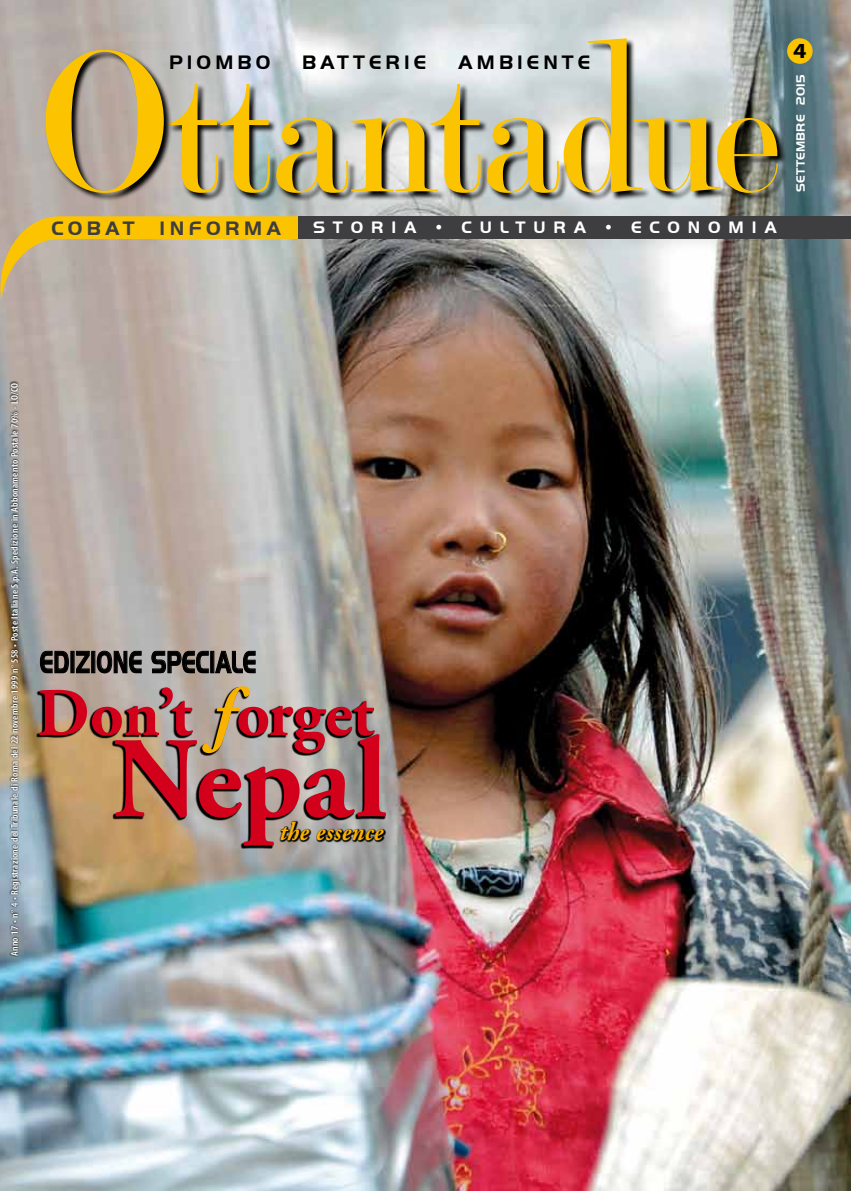
<style>
.page{position:relative;width:851px;height:1191px;background:#fff}
.page>*{position:absolute;margin:0;border:0;box-sizing:border-box;transform-origin:0 0}
.t1{font:700 114.6px "Adobe Garamond Pro";letter-spacing:-.005em;color:#d3001b}
.t2{font:700 67.95px "Adobe Garamond Pro";color:#d3001b}
.t3{font:700 32.1px "Handel Got D";letter-spacing:.015em;color:#000;scale:.68 1}
.t4{font:italic 700 25.65px "Adobe Garamond Pro";letter-spacing:.015em;color:#f9b200;scale:.9 1}
.t5{font:700 21.6px "Myriad Pro";color:#000;scale:1.11 1}
.t6{font:700 20.25px "Handel Got D";letter-spacing:.2em;color:#000}
.t7{font:700 20.25px "Handel Got D";color:#3e3d40}
.t8{font:700 17.25px "Handel Got D";letter-spacing:.455em;color:#fff}
.t9{font:700 12.6px "Handel Got D";letter-spacing:.015em;color:#fff}
.t10{font:600 condensed 9.75px "Myriad Pro";letter-spacing:.02em;color:#fff;scale:1.08 1}
.s1{font-style:italic;color:#f9b200}
</style>
<div class="page">
<img style="left:0;top:0;width:850px;height:1191px">
<svg style="left:642px;top:38px;width:9px;height:46px"></svg>
<svg style="left:563px;top:38px;width:79px;height:46px;background:#cfcaa1"></svg>
<svg style="left:172px;top:84px;width:614px;height:118px;background:#919999"></svg>
<svg style="left:172px;top:84px;width:605px;height:109px;background:#c2b781"></svg>
<svg style="left:45px;top:49px;width:127px;height:153px;background:#a79f9a"></svg>
<svg style="left:45px;top:50px;width:119px;height:143px;background:#c1a761"></svg>
<div style="left:787px;top:38px;width:25px;height:26px;background:#fcc400;border-radius:50%"></div>
<svg style="left:0;top:216px;width:298px;height:84px;background:#cdb880"></svg>
<div style="left:298px;top:216px;width:552px;height:23px;background:#3e3d40"></div>
<img style="left:9px;top:380px;width:12px;height:577px">
<svg style="left:37px;top:687px;width:349px;height:161px;background:#807566"></svg>
<svg style="left:279px;top:820px;width:107px;height:23px;background:#5f5d5c"></svg>
<svg style="left:40px;top:651px;width:29px;height:22px"></svg>
<svg style="left:76px;top:651px;width:14px;height:22px"></svg>
<svg style="left:97px;top:651px;width:44px;height:22px"></svg>
<svg style="left:151px;top:651px;width:57px;height:22px"></svg>
<div style="left:210px;top:651px;width:4px;height:22px;border:1px solid #000"></div>
<svg style="left:215px;top:651px;width:40px;height:22px"></svg>
<h3 class="t6" style="left:169px;top:51px;width:103px">PIOMBO</h3>
<h3 class="t6" style="left:302px;top:51px;width:125px">BATTERIE</h3>
<h3 class="t6" style="left:458px;top:51px;width:133px">AMBIENTE</h3>
<h3 class="t7" style="left:51px;top:216px;width:34px">COBAT</h3>
<h3 class="t7" style="left:160px;top:216px;width:66px">IN FORMA</h3>
<h3 class="t8" style="left:313px;top:218px;width:38px">S TORIA</h3>
<h3 class="t8" style="left:433px;top:218px;width:137px">• CULTURA</h3>
<h3 class="t8" style="left:602px;top:218px;width:84px">• ECONOMIA</h3>
<h3 class="t5" style="left:793px;top:37px;width:14px">4</h3>
<p class="t9" style="left:793px;top:192px;width:119px;rotate:-90deg">SETTEMBRE 2015</p>
<p class="t10" style="left:9px;top:956px;width:532px;rotate:-90deg">Anno 17 • n° 4 • Registrazione del Tribunale di Roma del 22 novembre 1999 n° 558 • Poste Italiane S.p.A. Spedizione in Abbonamento Postale 70% - LO/CO</p>
<h3 class="t3" style="left:40px;top:644px;width:320px">EDIZIONE SPECIALE</h3>
<h2 class="t2" style="left:37px;top:674px;width:338px">Don’t <span class="s1">f</span>orget</h2>
<h1 class="t1" style="left:113px;top:713px;width:275px">Nepal</h1>
<h3 class="t4" style="left:279px;top:817px;width:117px">the essence</h3>
</div>
